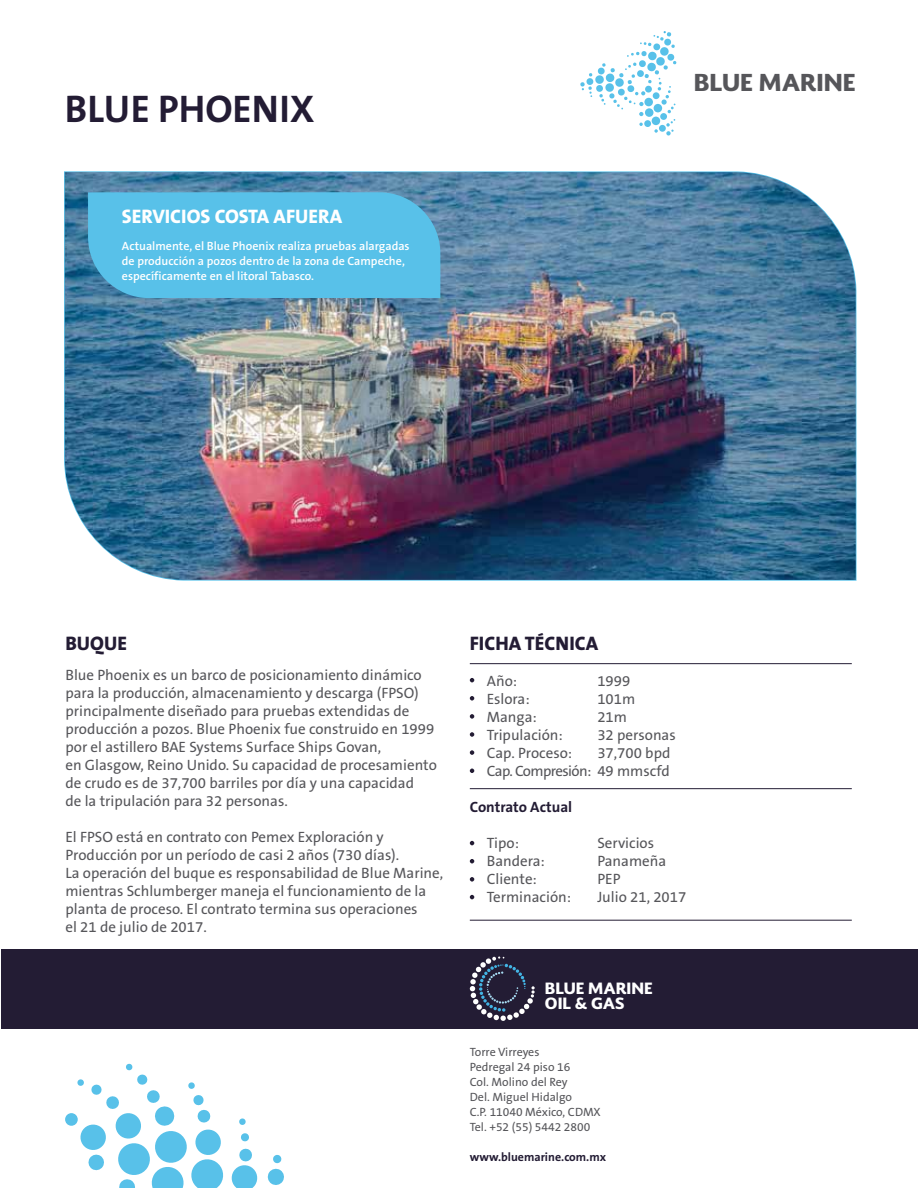
<style>
.page{position:relative;width:918px;height:1188px;background:#fff}
.page>*{position:absolute;margin:0;border:0;box-sizing:border-box;transform-origin:0 0}
.t1{font:700 38.7px "The Sans B7";color:#231c34}
.t2{font:900 22.8px "Soberana Sans";color:#56565a}
.t3{font:800 19.65px "The Sans B8";color:#fff}
.t4{font:800 19.65px "The Sans B8";color:#231c34}
.t5{font:900 15.15px/15.1px "Soberana Sans";color:#fff}
.t6{font:15px/18px "The Sans B5 Plain";color:#56565a}
.t7{font:15px/18px "The Sans B5 Plain";letter-spacing:-.04em;color:#56565a;text-align:right}
.t8{font:700 15px "The Sans B7";color:#231c34}
.t9{font:600 12px/15px "The Sans B6";color:#fff}
.t10{font:12px/15px "The Sans B5 Plain";color:#56565a}
.t11{font:700 12px "The Sans B7";color:#231c34}
</style>
<div class="page">
<img style="left:65px;top:172px;width:791px;height:408px">
<svg style="left:77px;top:1063px;width:181px;height:125px"></svg>
<div style="left:65px;top:1113px;width:13px;height:13px;background:#58c1e9;border-radius:50%"></div>
<svg style="left:267px;top:1155px;width:17px;height:30px"></svg>
<hr style="left:470px;top:663px;width:382px;height:1px;background:#231c34">
<hr style="left:470px;top:788px;width:382px;height:1px;background:#231c34">
<hr style="left:470px;top:920px;width:382px;height:1px;background:#231c34">
<svg style="left:470px;top:678px;width:4px;height:4px"></svg>
<svg style="left:470px;top:696px;width:4px;height:5px"></svg>
<svg style="left:470px;top:714px;width:4px;height:5px"></svg>
<svg style="left:470px;top:732px;width:4px;height:5px"></svg>
<svg style="left:470px;top:750px;width:4px;height:5px"></svg>
<svg style="left:470px;top:769px;width:4px;height:4px"></svg>
<svg style="left:470px;top:841px;width:4px;height:4px"></svg>
<svg style="left:470px;top:859px;width:4px;height:4px"></svg>
<svg style="left:470px;top:877px;width:4px;height:5px"></svg>
<svg style="left:470px;top:895px;width:4px;height:4px"></svg>
<div style="left:1px;top:949px;width:917px;height:80px;background:#231c34"></div>
<svg style="left:580px;top:31px;width:97px;height:105px"></svg>
<svg style="left:470px;top:956px;width:65px;height:65px"></svg>
<div style="left:88px;top:192px;width:352px;height:106px;background:#58c1e9"></div>
<h1 class="t1" style="left:65px;top:88px;width:251px">BLUE PHOENIX</h1>
<h3 class="t3" style="left:122px;top:206px;width:222px">SERVICIOS COSTA AFUERA</h3>
<p class="t9" style="left:122px;top:239px;width:289px">Actualmente, el Blue Phoenix realiza pruebas alargadas de producción a pozos dentro de la zona de Campeche, específicamente en el litoral Tabasco.</p>
<h2 class="t2" style="left:694px;top:66px;width:163px">BLUE MARINE</h2>
<h3 class="t4" style="left:65px;top:633px;width:63px">BUQUE</h3>
<h3 class="t4" style="left:470px;top:633px;width:130px">FICHA TÉCNICA</h3>
<p class="t6" style="left:487px;top:672px;width:32px">Año:</p>
<p class="t6" style="left:597px;top:672px;width:34px">1999</p>
<p class="t6" style="left:487px;top:690px;width:44px">Eslora:</p>
<p class="t6" style="left:597px;top:690px;width:39px">101m</p>
<p class="t6" style="left:487px;top:708px;width:51px">Manga:</p>
<p class="t6" style="left:597px;top:708px;width:31px">21m</p>
<p class="t6" style="left:487px;top:726px;width:78px">Tripulación:</p>
<p class="t6" style="left:597px;top:726px;width:80px">32 personas</p>
<p class="t6" style="left:487px;top:744px;width:87px">Cap. Proceso:</p>
<p class="t6" style="left:65px;top:667px;width:373px">Blue Phoenix es un barco de posicionamiento dinámico para la producción, almacenamiento y descarga (FPSO) principalmente diseñado para pruebas extendidas de producción a pozos. Blue Phoenix fue construido en 1999 por el astillero BAE Systems Surface Ships Govan,<br>en Glasgow, Reino Unido. Su capacidad de procesamiento de crudo es de 37,700 barriles por día y una capacidad<br>de la tripulación para 32 personas.</p>
<p class="t6" style="left:65px;top:829px;width:379px">El FPSO está en contrato con Pemex Exploración y Producción por un período de casi 2 años (730 días).<br>La operación del buque es responsabilidad de Blue Marine, mientras Schlumberger maneja el funcionamiento de la planta de proceso. El contrato termina sus operaciones<br>el 21 de julio de 2017.</p>
<p class="t7" style="left:487px;top:744px;width:185px">37,700 bpd<br>Cap. Compresión: 49 mmscfd</p>
<p class="t8" style="left:470px;top:799px;width:104px">Contrato Actual</p>
<p class="t6" style="left:487px;top:834px;width:34px">Tipo:</p>
<p class="t6" style="left:597px;top:834px;width:58px">Servicios</p>
<p class="t6" style="left:487px;top:852px;width:60px">Bandera:</p>
<p class="t6" style="left:597px;top:852px;width:70px">Panameña</p>
<p class="t6" style="left:487px;top:870px;width:52px">Cliente:</p>
<p class="t6" style="left:597px;top:870px;width:25px">PEP</p>
<p class="t6" style="left:487px;top:888px;width:86px">Terminación:</p>
<p class="t6" style="left:597px;top:888px;width:90px">Julio 21, 2017</p>
<p class="t5" style="left:545px;top:980px;width:109px">BLUE MARINE<br>OIL &amp; GAS</p>
<p class="t10" style="left:470px;top:1046px;width:133px">Torre Virreyes<br>Pedregal 24 piso 16<br>Col. Molino del Rey<br>Del. Miguel Hidalgo<br>C.P. 11040 México, CDMX<br>Tel. +52 (55) 5442 2800</p>
<p class="t11" style="left:470px;top:1151px;width:138px">www.bluemarine.com.mx</p>
</div>
